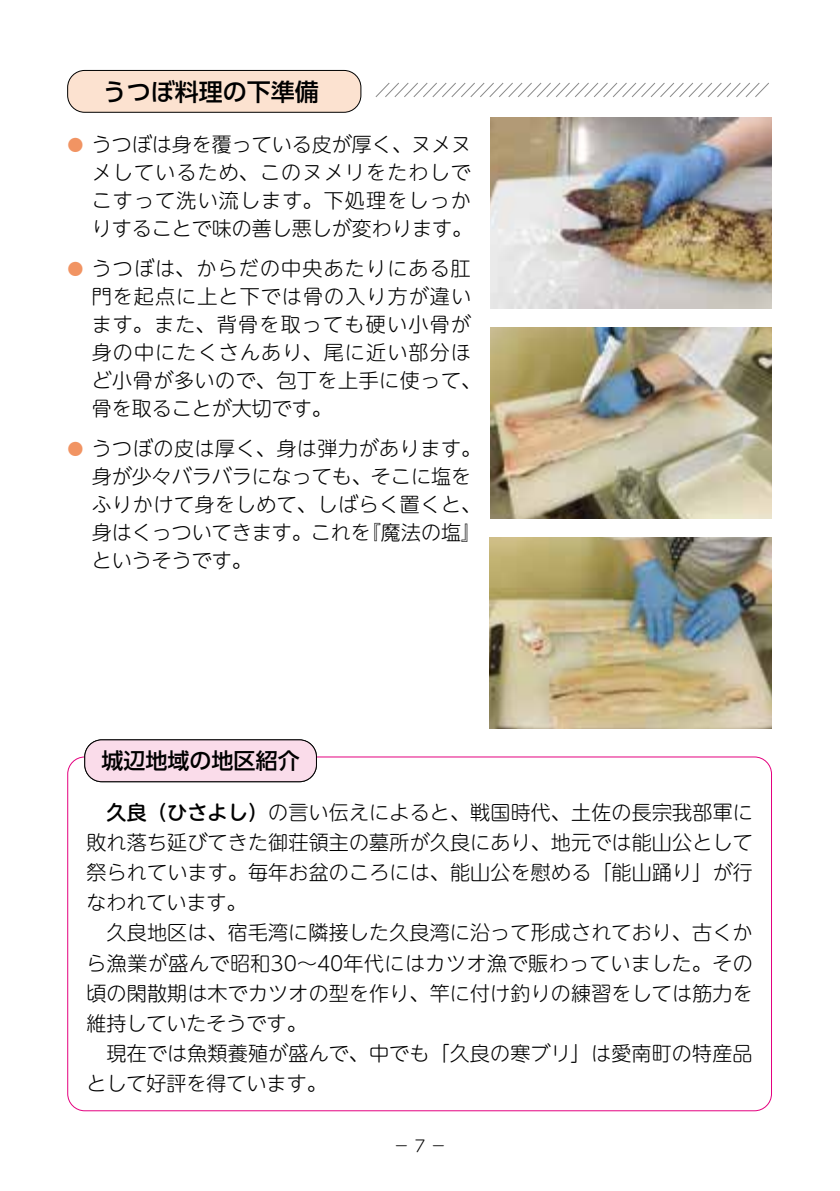
<style>
.page{position:relative;width:840px;height:1191px;background:#fff}
.page>*{position:absolute;margin:0;border:0;box-sizing:border-box;transform-origin:0 0}
.t1{font:500 24px "UD Shin Go Pro";color:#000}
.t2{font:500 22px "UD Shin Go Pro";color:#000}
.t3{font:300 20px/30px "UD Shin M Go Pro";letter-spacing:.01em;color:#000}
.t4{font:300 20px/28px "UD Shin M Go Pro";letter-spacing:.06em;color:#000}
.t5{font:300 16px "UD Shin M Go Pro";color:#000}
.s1{font-size:16px;color:#f19463}
.s2{font-family:"UD Shin M Go Pr 6 N";font-weight:500}
</style>
<div class="page">
<div style="left:68px;top:70px;width:293px;height:42px;background:#fce2d0;border-radius:17px"></div>
<div style="left:67px;top:70px;width:294px;height:43px;border:1px solid #000;border-radius:17px"></div>
<div style="left:85px;top:740px;width:231px;height:41px;background:#fadcea;border-radius:17px"></div>
<div style="left:84px;top:739px;width:233px;height:43px;border:1px solid #000;border-radius:17px"></div>
<svg style="left:375px;top:82px;width:394px;height:15px"></svg>
<img style="left:490px;top:117px;width:281px;height:191px">
<img style="left:490px;top:327px;width:281px;height:191px">
<img style="left:489px;top:537px;width:281px;height:191px">
<p class="t1" style="left:103px;top:73px;width:217px">うつぼ料理の下準備</p>
<p class="t3" style="left:92px;top:129px;width:382px;line-height:28px;text-align:justify;text-indent:-24px"><span class="s1">●</span> うつぼは身を覆っている皮が厚く、ヌメヌメしているため、このヌメリをたわしでこすって洗い流します。下処理をしっかりすることで味の善し悪しが変わります。</p>
<p class="t4" style="left:92px;top:253px;width:390px;text-indent:-24px"><span class="s1">●</span> うつぼは、からだの中央あたりにある肛門を起点に上と下では骨の入り方が違います。また、背骨を取っても硬い小骨が身の中にたくさんあり、尾に近い部分ほど小骨が多いので、包丁を上手に使って、骨を取ることが大切です。</p>
<p class="t3" style="left:92px;top:433px;width:390px;line-height:28px;text-indent:-24px"><span class="s1">●</span> うつぼの皮は厚く、身は弾力があります。身が少々バラバラになっても、そこに塩をふりかけて身をしめて、しばらく置くと、身はくっついてきます。これを『魔法の塩』というそうです。</p>
<p class="t2" style="left:101px;top:743px;width:200px">城辺地域の地区紹介</p>
<p class="t3" style="left:86px;top:797px;width:667px;text-indent:20px"><span class="s2">久良（ひさよし）</span>の言い伝えによると、戦国時代、土佐の長宗我部軍に敗れ落ち延びてきた御荘領主の墓所が久良にあり、地元では能山公として祭られています。毎年お盆のころには、能山公を慰める「能山踊り」が行なわれています。<br>　久良地区は、宿毛湾に隣接した久良湾に沿って形成されており、古くから漁業が盛んで昭和30～40年代にはカツオ漁で賑わっていました。その頃の閑散期は木でカツオの型を作り、竿に付け釣りの練習をしては筋力を維持していたそうです。<br>　現在では魚類養殖が盛んで、中でも「久良の寒ブリ」は愛南町の特産品として好評を得ています。</p>
<p class="t5" style="left:393px;top:1132px;width:55px">－ 7 －</p>
</div>
